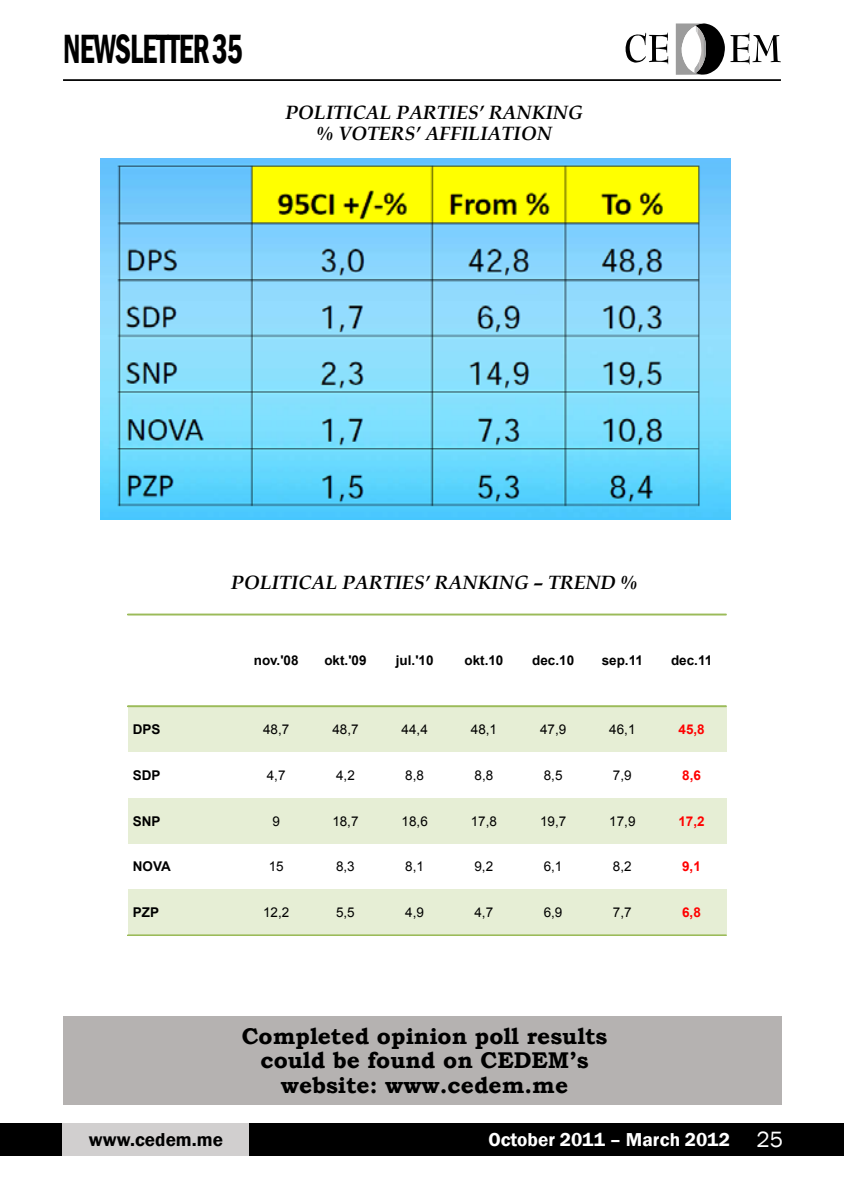
<style>
.page{position:relative;width:844px;height:1191px;background:#fff}
.page>*{position:absolute;margin:0;border:0;box-sizing:border-box;transform-origin:0 0}
.t1{font:600 condensed 42px "Franklin Gothic";letter-spacing:-.025em;color:#000;scale:.74 1}
.t2{font:700 22.75px/24.5px "Bookman Old Style";color:#000;text-align:center}
.t3{font:italic 700 19.25px/21px "Book Antiqua";color:#000;text-align:center}
.t4{font:600 19.25px "Franklin Gothic";color:#fff}
.t5{font:600 19.25px "Franklin Gothic";color:#000}
.t6{font:13.47px "Arial";color:#000}
.t7{font:700 13.47px "Arial";color:#000}
.t8{font:700 13.47px "Arial";color:#f00}
.s1{font-weight:400;font-size:22.75px}
</style>
<div class="page">
<hr style="left:63px;top:79px;width:717px;height:2px;background:#000">
<svg style="left:625px;top:33px;width:43px;height:31px"></svg>
<svg style="left:730px;top:33px;width:50px;height:31px"></svg>
<svg style="left:675px;top:23px;width:49px;height:52px"></svg>
<div style="left:0;top:1123px;width:843px;height:32px;background:#000"></div>
<div style="left:63px;top:1123px;width:186px;height:32px;background:#d1cfcf"></div>
<div style="left:63px;top:1016px;width:717px;height:88px;background:#b5b2b1"></div>
<div style="left:128px;top:706px;width:113px;height:46px;background:#e6eed5"></div>
<div style="left:241px;top:706px;width:70px;height:46px;background:#e6eed5"></div>
<div style="left:311px;top:706px;width:69px;height:46px;background:#e6eed5"></div>
<div style="left:380px;top:706px;width:69px;height:46px;background:#e6eed5"></div>
<div style="left:449px;top:706px;width:69px;height:46px;background:#e6eed5"></div>
<div style="left:518px;top:706px;width:69px;height:46px;background:#e6eed5"></div>
<div style="left:587px;top:706px;width:69px;height:46px;background:#e6eed5"></div>
<div style="left:656px;top:706px;width:70px;height:46px;background:#e6eed5"></div>
<div style="left:128px;top:798px;width:113px;height:45px;background:#e6eed5"></div>
<div style="left:241px;top:798px;width:70px;height:45px;background:#e6eed5"></div>
<div style="left:311px;top:798px;width:69px;height:45px;background:#e6eed5"></div>
<div style="left:380px;top:798px;width:69px;height:45px;background:#e6eed5"></div>
<div style="left:449px;top:798px;width:69px;height:45px;background:#e6eed5"></div>
<div style="left:518px;top:798px;width:69px;height:45px;background:#e6eed5"></div>
<div style="left:587px;top:798px;width:69px;height:45px;background:#e6eed5"></div>
<div style="left:656px;top:798px;width:70px;height:45px;background:#e6eed5"></div>
<div style="left:128px;top:889px;width:113px;height:46px;background:#e6eed5"></div>
<div style="left:241px;top:889px;width:70px;height:46px;background:#e6eed5"></div>
<div style="left:311px;top:889px;width:69px;height:46px;background:#e6eed5"></div>
<div style="left:380px;top:889px;width:69px;height:46px;background:#e6eed5"></div>
<div style="left:449px;top:889px;width:69px;height:46px;background:#e6eed5"></div>
<div style="left:518px;top:889px;width:69px;height:46px;background:#e6eed5"></div>
<div style="left:587px;top:889px;width:69px;height:46px;background:#e6eed5"></div>
<div style="left:656px;top:889px;width:70px;height:46px;background:#e6eed5"></div>
<div style="left:128px;top:705px;width:598px;height:1px;border:1px solid #9bbb59"></div>
<div style="left:128px;top:614px;width:598px;height:1px;border:1px solid #9bbb59"></div>
<div style="left:128px;top:935px;width:598px;height:1px;border:1px solid #9bbb59"></div>
<img style="left:100px;top:159px;width:630px;height:361px">
<h1 class="t1" style="left:63px;top:21px;width:244px">NEWSLETTER 35</h1>
<h3 class="t3" style="left:285px;top:102px;width:299px">POLITICAL PARTIES’ RANKING % VOTERS’ AFFILIATION</h3>
<h3 class="t3" style="left:231px;top:572px;width:408px">POLITICAL PARTIES’ RANKING – TREND %</h3>
<p class="t7" style="left:254px;top:653px;width:46px">nov.'08</p>
<p class="t7" style="left:324px;top:653px;width:44px">okt.'09</p>
<p class="t7" style="left:396px;top:653px;width:39px">jul.'10</p>
<p class="t7" style="left:464px;top:653px;width:40px">okt.10</p>
<p class="t7" style="left:532px;top:653px;width:43px">dec.10</p>
<p class="t7" style="left:601px;top:653px;width:43px">sep.11</p>
<p class="t7" style="left:671px;top:653px;width:43px">dec.11</p>
<p class="t7" style="left:133px;top:721px;width:29px">DPS</p>
<p class="t6" style="left:263px;top:721px;width:28px">48,7</p>
<p class="t6" style="left:332px;top:721px;width:28px">48,7</p>
<p class="t6" style="left:401px;top:721px;width:28px">44,4</p>
<p class="t6" style="left:470px;top:721px;width:28px">48,1</p>
<p class="t6" style="left:540px;top:721px;width:28px">47,9</p>
<p class="t6" style="left:609px;top:721px;width:28px">46,1</p>
<p class="t8" style="left:678px;top:721px;width:28px">45,8</p>
<p class="t7" style="left:133px;top:767px;width:29px">SDP</p>
<p class="t6" style="left:267px;top:767px;width:20px">4,7</p>
<p class="t6" style="left:336px;top:767px;width:20px">4,2</p>
<p class="t6" style="left:405px;top:767px;width:20px">8,8</p>
<p class="t6" style="left:474px;top:767px;width:20px">8,8</p>
<p class="t6" style="left:543px;top:767px;width:20px">8,5</p>
<p class="t6" style="left:612px;top:767px;width:20px">7,9</p>
<p class="t8" style="left:682px;top:767px;width:20px">8,6</p>
<p class="t7" style="left:133px;top:813px;width:29px">SNP</p>
<p class="t6" style="left:272px;top:813px;width:9px">9</p>
<p class="t6" style="left:332px;top:813px;width:28px">18,7</p>
<p class="t6" style="left:401px;top:813px;width:28px">18,6</p>
<p class="t6" style="left:470px;top:813px;width:28px">17,8</p>
<p class="t6" style="left:540px;top:813px;width:28px">19,7</p>
<p class="t6" style="left:609px;top:813px;width:28px">17,9</p>
<p class="t8" style="left:678px;top:813px;width:28px">17,2</p>
<p class="t7" style="left:133px;top:859px;width:39px">NOVA</p>
<p class="t6" style="left:269px;top:859px;width:16px">15</p>
<p class="t6" style="left:336px;top:859px;width:20px">8,3</p>
<p class="t6" style="left:405px;top:859px;width:20px">8,1</p>
<p class="t6" style="left:474px;top:859px;width:20px">9,2</p>
<p class="t6" style="left:543px;top:859px;width:20px">6,1</p>
<p class="t6" style="left:612px;top:859px;width:20px">8,2</p>
<p class="t8" style="left:682px;top:859px;width:20px">9,1</p>
<p class="t7" style="left:133px;top:905px;width:28px">PZP</p>
<p class="t6" style="left:263px;top:905px;width:28px">12,2</p>
<p class="t6" style="left:336px;top:905px;width:20px">5,5</p>
<p class="t6" style="left:405px;top:905px;width:20px">4,9</p>
<p class="t6" style="left:474px;top:905px;width:20px">4,7</p>
<p class="t6" style="left:543px;top:905px;width:20px">6,9</p>
<p class="t6" style="left:612px;top:905px;width:20px">7,7</p>
<p class="t8" style="left:682px;top:905px;width:20px">6,8</p>
<h2 class="t2" style="left:242px;top:1023px;width:367px">Completed opinion poll results could be found on CEDEM’s website: www.cedem.me</h2>
<h3 class="t5" style="left:89px;top:1127px;width:135px">www.cedem.me</h3>
<h3 class="t4" style="left:488px;top:1127px;width:296px">October 2011 – March 2012 <span class="s1">25</span></h3>
</div>
